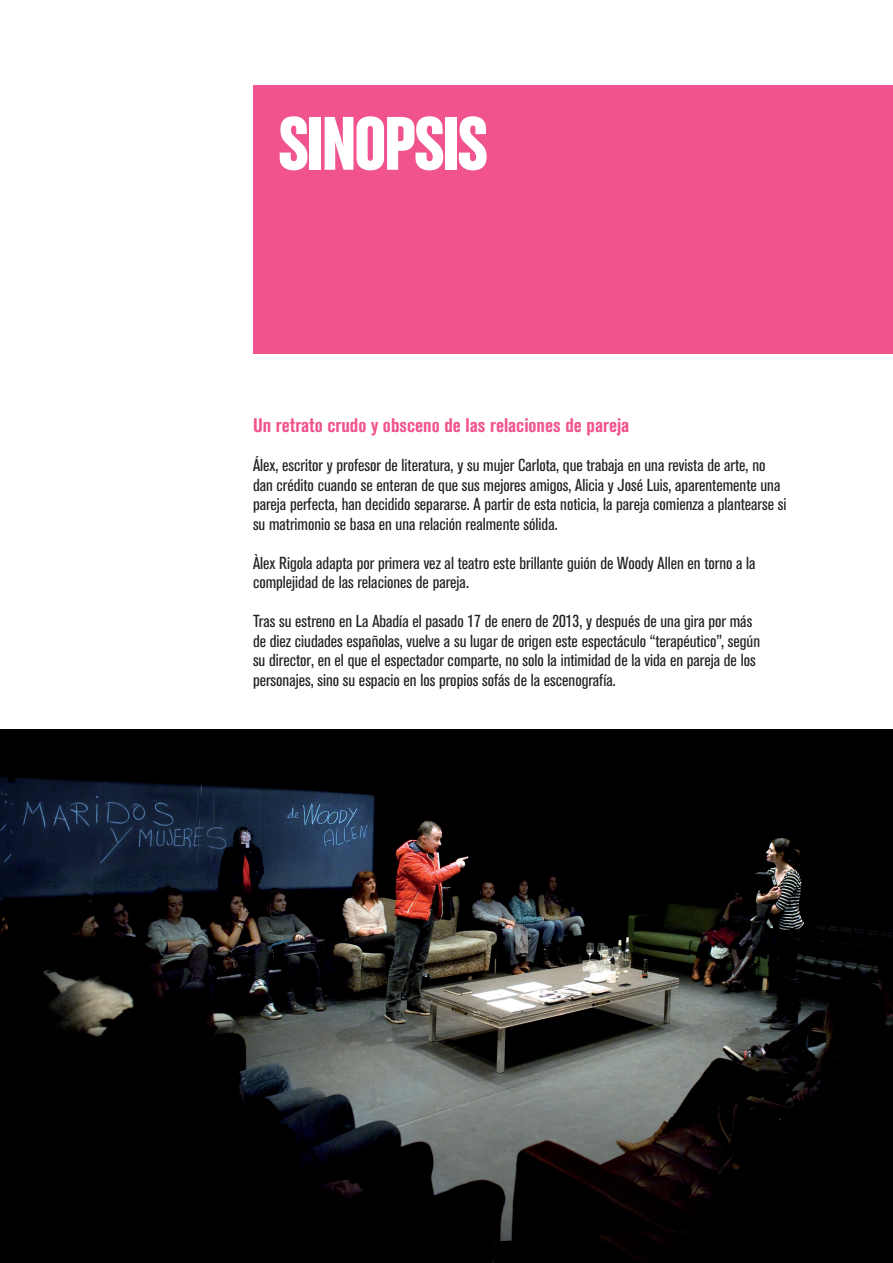
<style>
.page{position:relative;width:893px;height:1263px;background:#fff}
.page>*{position:absolute;margin:0;border:0;box-sizing:border-box;transform-origin:0 0}
.t1{font:81px "Chalet Comprime Hong Kong Eighty";letter-spacing:-.02em;color:#fff;scale:1.04 1}
.t2{font:700 condensed 19.5px "Akzidenz Grotesk BQ";color:#f0538d;scale:1.04 1}
.t3{font:condensed 17.25px/19.5px "Akzidenz Grotesk BQ";color:#231f20;scale:1.04 1}
</style>
<div class="page">
<div style="left:253px;top:85px;width:640px;height:269px;background:#f0538d"></div>
<img style="left:0;top:729px;width:893px;height:534px">
<h1 class="t1" style="left:279px;top:96px;width:203px">SINOPSIS</h1>
<p class="t2" style="left:253px;top:414px;width:363px">Un retrato crudo y obsceno de las relaciones de pareja</p>
<p class="t3" style="left:253px;top:456px;width:514px">Álex, escritor y profesor de literatura, y su mujer Carlota, que trabaja en una revista de arte, no dan crédito cuando se enteran de que sus mejores amigos, Alicia y José Luis, aparentemente una pareja perfecta, han decidido separarse. A partir de esta noticia, la pareja comienza a plantearse si su matrimonio se basa en una relación realmente sólida.</p>
<p class="t3" style="left:253px;top:553px;width:485px">Àlex Rigola adapta por primera vez al teatro este brillante guión de Woody Allen en torno a la complejidad de las relaciones de pareja.</p>
<p class="t3" style="left:253px;top:612px;width:489px">Tras su estreno en La Abadía el pasado 17 de enero de 2013, y después de una gira por más de diez ciudades españolas, vuelve a su lugar de origen este espectáculo “terapéutico”, según su director, en el que el espectador comparte, no solo la intimidad de la vida en pareja de los personajes, sino su espacio en los propios sofás de la escenografía.</p>
</div>
